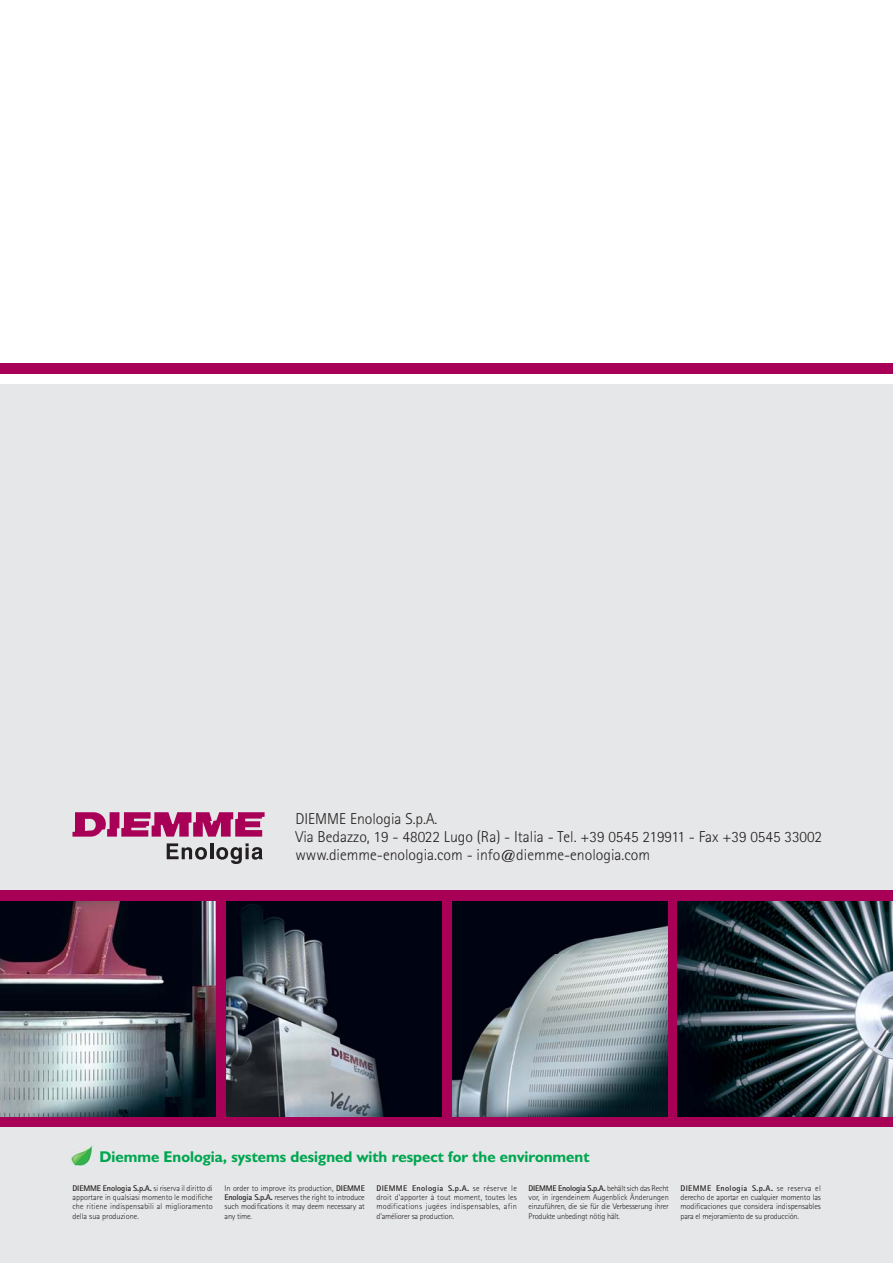
<style>
.page{position:relative;width:893px;height:1263px;background:#fff}
.page>*{position:absolute;margin:0;border:0;box-sizing:border-box;transform-origin:0 0}
.t1{font:300 15.75px/18px "Rotis Sans Serif";color:#231f20}
.t2{font:700 15.6px "Humanist 521 BT";color:#00a650}
.t3{font:300 8.25px/9.3px "Rotis Sans Serif";letter-spacing:-.015em;color:#231f20;text-align:justify}
.s1{font-weight:700}
</style>
<div class="page">
<div style="left:0;top:385px;width:893px;height:878px;background:#e6e7e8"></div>
<div style="left:0;top:364px;width:893px;height:10px;background:#a80057"></div>
<div style="left:0;top:890px;width:893px;height:237px;background:#a80057"></div>
<img style="left:226px;top:901px;width:215px;height:215px">
<img style="left:452px;top:901px;width:215px;height:215px">
<img style="left:678px;top:901px;width:215px;height:215px">
<img style="left:71px;top:1144px;width:22px;height:22px">
<img style="left:72px;top:1151px;width:21px;height:14px">
<svg style="left:72px;top:812px;width:193px;height:25px"></svg>
<svg style="left:167px;top:843px;width:40px;height:17px"></svg>
<hr style="left:210px;top:843px;width:3px;height:16px;background:#231f20">
<svg style="left:216px;top:843px;width:47px;height:21px"></svg>
<img style="left:0;top:901px;width:215px;height:215px">
<h1 class="t1" style="left:295px;top:811px;width:528px">DIEMME Enologia S.p.A.<br>Via Bedazzo, 19 - 48022 Lugo (Ra) - Italia - Tel. +39 0545 219911 - Fax +39 0545 33002 www.diemme-enologia.com - info@diemme-enologia.com</h1>
<h2 class="t2" style="left:99px;top:1150px;width:492px">Diemme Enologia, systems designed with respect for the environment</h2>
<p class="t3" style="left:72px;top:1184px;width:142px"><span class="s1">DIEMME Enologia S.p.A.</span> si riserva il diritto di apportare in qualsiasi momento le modifiche che ritiene indispensabili al miglioramento della sua produzione.</p>
<p class="t3" style="left:681px;top:1184px;width:142px"><span class="s1">DIEMME Enologia S.p.A.</span> se reserva el derecho de aportar en cualquier momento las modificaciones que considera indispensables para el mejoramiento de su producción.</p>
<p class="t3" style="left:224px;top:1184px;width:142px">In order to improve its production, <span class="s1">DIEMME Enologia S.p.A.</span> reserves the right to introduce such modifications it may deem necessary at any time.</p>
<p class="t3" style="left:376px;top:1184px;width:142px"><span class="s1">DIEMME Enologia S.p.A.</span> se réserve le droit d’apporter à tout moment, toutes les modifications jugées indispensables, afin d’améliorer sa production.</p>
<p class="t3" style="left:529px;top:1184px;width:142px"><span class="s1">DIEMME Enologia S.p.A.</span> behält sich das Recht vor, in irgendeinem Augenblick Änderungen einzuführen, die sie für die Verbesserung ihrer Produkte unbedingt nötig hält.</p>
</div>
